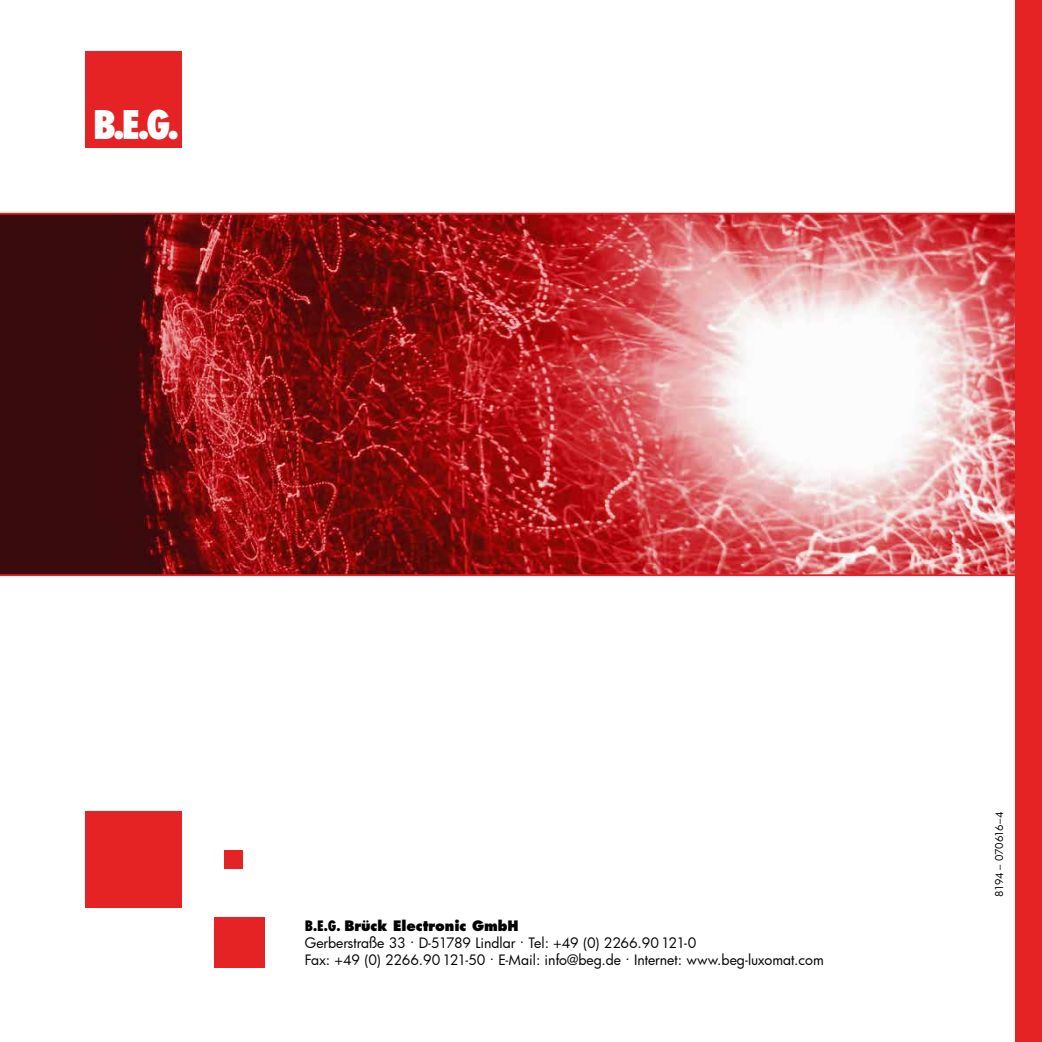
<style>
.page{position:relative;width:1042px;height:1042px;background:#fff}
.page>*{position:absolute;margin:0;border:0;box-sizing:border-box;transform-origin:0 0}
.t1{font:800 condensed 38.32px "Futura";color:#fff}
.t2{font:14px/16.8px "Futura";letter-spacing:-.005em;color:#000}
.t3{font:10.5px "Futura";letter-spacing:-.05em;color:#000}
.s1{font-weight:800;font-stretch:condensed}
.s2{font-weight:800}
</style>
<div class="page">
<div style="left:86px;top:52px;width:96px;height:96px;background:#e52325"></div>
<img style="left:0;top:214px;width:1015px;height:360px">
<hr style="left:0;top:213px;width:1042px;height:1px;background:#e52325">
<hr style="left:0;top:574px;width:1042px;height:2px;background:#e52325">
<div style="left:1015px;top:0;width:27px;height:1042px;background:#e52325"></div>
<div style="left:86px;top:811px;width:96px;height:96px;background:#e52325"></div>
<div style="left:214px;top:917px;width:50px;height:50px;background:#e52325"></div>
<div style="left:224px;top:849px;width:19px;height:19px;background:#e52325"></div>
<h1 class="t1" style="left:93px;top:100px;width:88px">B.E.G.</h1>
<p class="t2" style="left:305px;top:917px;width:520px"><span class="s1">B.E.G.</span> <span class="s2">Brück Electronic GmbH<br></span>Gerberstraße 33 . D-51789 Lindlar . Tel: +49 (0) 2266.90 121-0<br>Fax: +49 (0) 2266.90 121-50 . E-Mail: info@beg.de . Internet: www.beg-luxomat.com</p>
<p class="t3" style="left:992px;top:897px;width:87px;rotate:-90deg">8194 – 070616–4</p>
</div>
